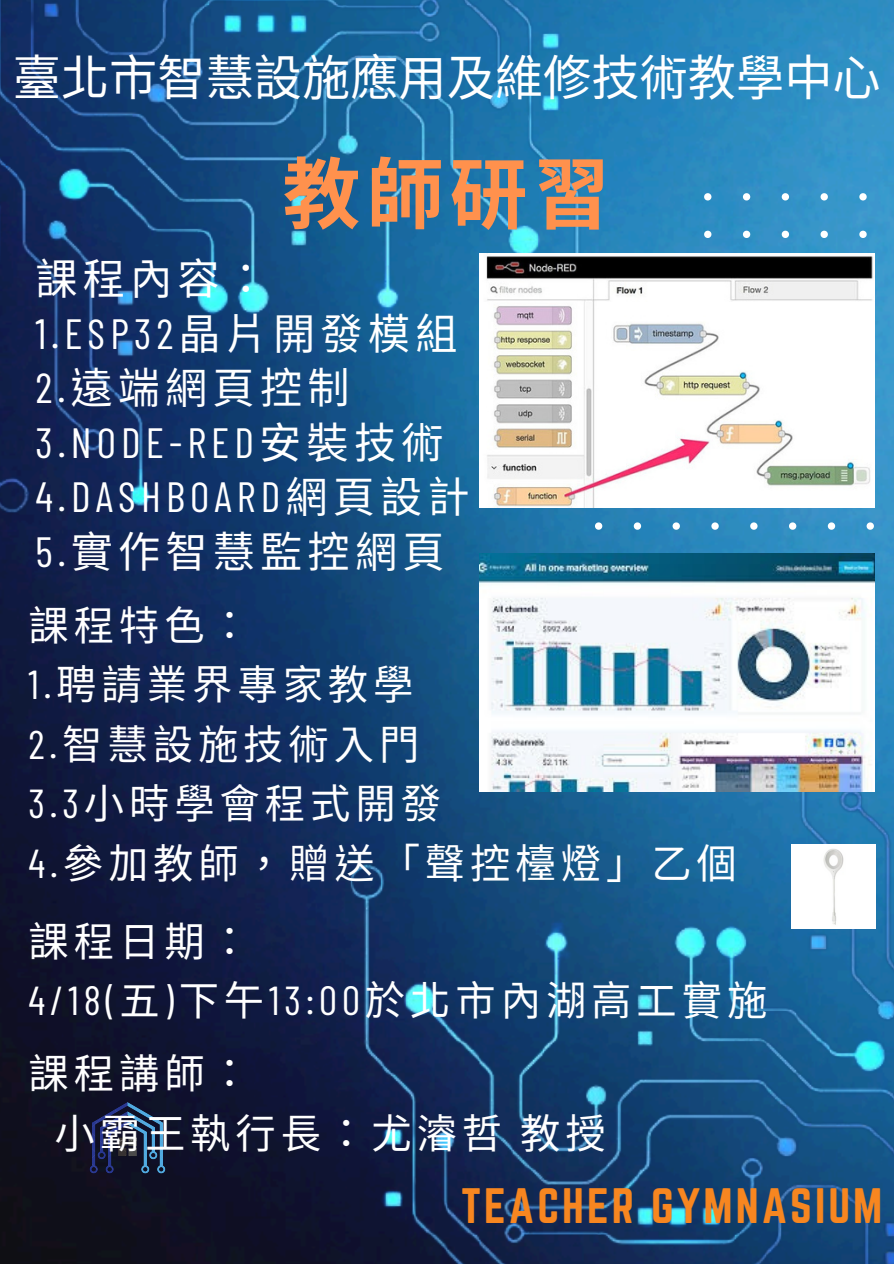
<style>
.page{position:relative;width:894px;height:1264px;background:#fff}
.page>*{position:absolute;margin:0;border:0;box-sizing:border-box;transform-origin:0 0}
.t1{font:700 78px "Noto Sans CJ Ksc";color:#ff914d}
.t2{font:48.15px "Noto Sans CJ Ksc";color:#fff}
.t3{font:43.5px "Norwester";letter-spacing:.07em;color:#f78620}
.t4{font:42.15px "Barlow Condensed";letter-spacing:.12em;color:#fff}
.t5{font:42.15px "Noto Sans CJ Ksc";letter-spacing:.12em;color:#fff}
.t6{font:40.35px "Noto Sans CJ Ksc";letter-spacing:.12em;color:#fff}
.s1{font-family:"Noto Sans CJ Ksc"}
.s2{font-family:"Barlow Condensed"}
</style>
<div class="page">
<img style="left:0;top:0;width:893px;height:1263px">
<img style="left:0;top:0;width:594px;height:512px">
<img style="left:349px;top:726px;width:544px;height:537px">
<img style="left:89px;top:1102px;width:77px;height:71px">
<svg style="left:594px;top:522px;width:299px;height:195px;background:#3790c2"></svg>
<svg style="left:704px;top:193px;width:189px;height:195px;background:#3f99cb"></svg>
<img style="left:791px;top:844px;width:83px;height:84px">
<img style="left:480px;top:253px;width:393px;height:254px">
<img style="left:480px;top:553px;width:393px;height:238px">
<p class="t2" style="left:13px;top:39px;width:865px">臺北市智慧設施應用及維修技術教學中心</p>
<p class="t1" style="left:282px;top:132px;width:316px">教師研習</p>
<h2 class="t5" style="left:35px;top:245px;width:197px">課程內容：</h2>
<h1 class="t4" style="left:35px;top:307px;width:423px">1.ESP32<span class="s1">晶片開發模組</span></h1>
<p class="t5" style="left:35px;top:354px;width:316px"><span class="s2">2.</span>遠端網頁控制</p>
<p class="t4" style="left:35px;top:416px;width:407px">3.NODE-RED<span class="s1">安裝技術</span></p>
<p class="t4" style="left:35px;top:470px;width:436px">4.DASHBOARD<span class="s1">網頁設計</span></p>
<p class="t5" style="left:35px;top:518px;width:406px"><span class="s2">5.</span>實作智慧監控網頁</p>
<p class="t6" style="left:29px;top:593px;width:189px">課程特色：</p>
<p class="t6" style="left:29px;top:652px;width:386px"><span class="s2">1.</span>聘請業界專家教學</p>
<p class="t6" style="left:29px;top:712px;width:385px"><span class="s2">2.</span>智慧設施技術入門</p>
<p class="t6" style="left:29px;top:771px;width:414px"><span class="s2">3.3</span>小時學會程式開發</p>
<p class="t6" style="left:29px;top:830px;width:709px"><span class="s2">4.</span>參加教師， 贈送「聲控檯燈」乙個</p>
<p class="t6" style="left:29px;top:908px;width:189px">課程日期：</p>
<p class="t6" style="left:29px;top:968px;width:737px"><span class="s2">4/18(</span>五<span class="s2">)</span>下午<span class="s2">13:00</span>於北市內湖高工實施</p>
<p class="t6" style="left:29px;top:1041px;width:189px">課程講師：</p>
<p class="t6" style="left:54px;top:1100px;width:552px">小霸王執行長： 尤濬哲教授</p>
<p class="t3" style="left:461px;top:1179px;width:423px">TEACHER GYMNASIUM</p>
</div>
